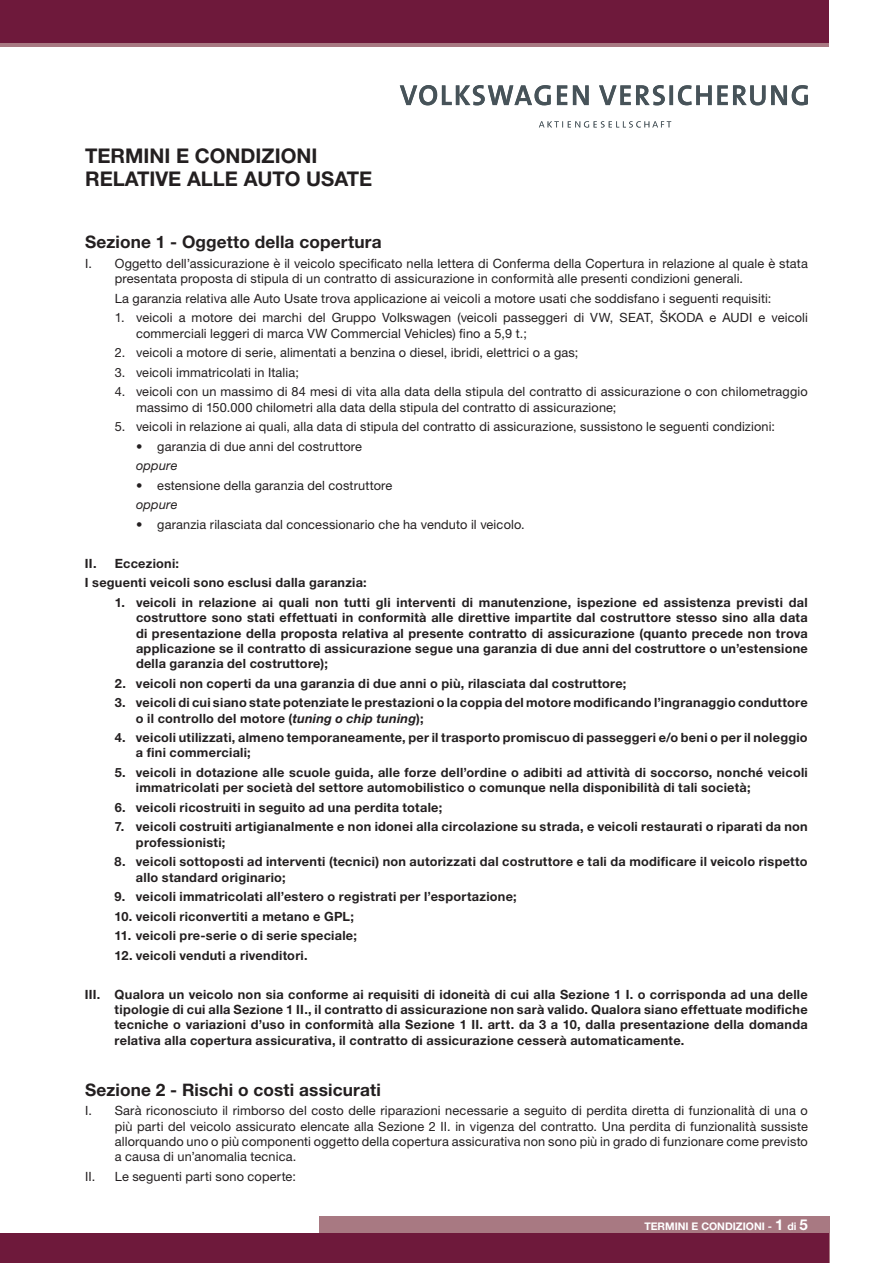
<style>
.page{position:relative;width:893px;height:1263px;background:#fff}
.page>*{position:absolute;margin:0;border:0;box-sizing:border-box;transform-origin:0 0}
.t1{font:700 20.25px/22.5px "Helvetica Neue LT Std";color:#231f20}
.t2{font:700 17.25px "Helvetica Neue LT Std";letter-spacing:.01em;color:#231f20}
.t3{font:700 12.75px/15.3px "Helvetica Neue LT Std";letter-spacing:.02em;color:#231f20}
.t4{font:12.75px/15.3px "Helvetica Neue LT Std";letter-spacing:.01em;color:#231f20}
.t5{font:italic 12.75px "Helvetica Neue LT Std";letter-spacing:.015em;color:#231f20}
.t6{font:700 10.5px "Helvetica Neue LT Std";color:#fff}
.s1{font-style:italic}
.s2{font-size:15px}
</style>
<div class="page">
<div style="left:0;top:0;width:829px;height:47px;background:#a87982"></div>
<div style="left:319px;top:1216px;width:510px;height:47px;background:#a87982"></div>
<div style="left:0;top:0;width:829px;height:43px;background:#6e193b"></div>
<div style="left:0;top:1233px;width:829px;height:30px;background:#6e193b"></div>
<svg style="left:539px;top:121px;width:132px;height:7px"></svg>
<svg style="left:599px;top:85px;width:209px;height:20px"></svg>
<svg style="left:573px;top:85px;width:16px;height:20px"></svg>
<svg style="left:557px;top:85px;width:10px;height:20px"></svg>
<svg style="left:400px;top:85px;width:151px;height:20px"></svg>
<h1 class="t1" style="left:85px;top:144px;width:289px">TERMINI E CONDIZIONI<br>RELATIVE ALLE AUTO USATE</h1>
<h2 class="t2" style="left:85px;top:231px;width:298px">Sezione 1 - Oggetto della copertura</h2>
<p class="t4" style="left:115px;top:255px;width:695px;text-indent:-30px">I. Oggetto dell’assicurazione è il veicolo specificato nella lettera di Conferma della Copertura in relazione al quale è stata presentata proposta di stipula di un contratto di assicurazione in conformità alle presenti condizioni generali.</p>
<p class="t4" style="left:115px;top:290px;width:658px">La garanzia relativa alle Auto Usate trova applicazione ai veicoli a motore usati che soddisfano i seguenti requisiti:</p>
<p class="t4" style="left:136px;top:310px;width:673px;text-indent:-21px">1. veicoli a motore dei marchi del Gruppo Volkswagen (veicoli passeggeri di VW, SEAT, ŠKODA e AUDI e veicoli commerciali leggeri di marca VW Commercial Vehicles) fino a 5,9 t.;</p>
<p class="t4" style="left:115px;top:345px;width:465px">2. veicoli a motore di serie, alimentati a benzina o diesel, ibridi, elettrici o a gas;</p>
<p class="t4" style="left:115px;top:364px;width:186px">3. veicoli immatricolati in Italia;</p>
<p class="t4" style="left:136px;top:384px;width:673px;text-indent:-21px">4. veicoli con un massimo di 84 mesi di vita alla data della stipula del contratto di assicurazione o con chilometraggio massimo di 150.000 chilometri alla data della stipula del contratto di assicurazione;</p>
<p class="t4" style="left:115px;top:419px;width:662px">5. veicoli in relazione ai quali, alla data di stipula del contratto di assicurazione, sussistono le seguenti condizioni:</p>
<p class="t4" style="left:136px;top:438px;width:228px">• garanzia di due anni del costruttore</p>
<p class="t5" style="left:136px;top:458px;width:43px">oppure</p>
<p class="t4" style="left:136px;top:477px;width:258px">• estensione della garanzia del costruttore</p>
<p class="t5" style="left:136px;top:497px;width:43px">oppure</p>
<p class="t4" style="left:136px;top:516px;width:390px">• garanzia rilasciata dal concessionario che ha venduto il veicolo.</p>
<p class="t3" style="left:85px;top:553px;width:283px;line-height:19.5px">II. Eccezioni:<br>I seguenti veicoli sono esclusi dalla garanzia:</p>
<p class="t3" style="left:136px;top:594px;width:673px;text-align:justify;text-indent:-21px">1. veicoli in relazione ai quali non tutti gli interventi di manutenzione, ispezione ed assistenza previsti dal costruttore sono stati effettuati in conformità alle direttive impartite dal costruttore stesso sino alla data di presentazione della proposta relativa al presente contratto di assicurazione (quanto precede non trova applicazione se il contratto di assicurazione segue una garanzia di due anni del costruttore o un’estensione della garanzia del costruttore);</p>
<p class="t3" style="left:115px;top:675px;width:513px">2. veicoli non coperti da una garanzia di due anni o più, rilasciata dal costruttore;</p>
<p class="t3" style="left:136px;top:695px;width:673px;text-indent:-21px">3. veicoli di cui siano state potenziate le prestazioni o la coppia del motore modificando l’ingranaggio conduttore o il controllo del motore (<span class="s1">tuning o chip tuning</span>);</p>
<p class="t3" style="left:136px;top:730px;width:673px;text-indent:-21px">4. veicoli utilizzati, almeno temporaneamente, per il trasporto promiscuo di passeggeri e/o beni o per il noleggio a fini commerciali;</p>
<p class="t3" style="left:136px;top:764px;width:673px;text-indent:-21px">5. veicoli in dotazione alle scuole guida, alle forze dell’ordine o adibiti ad attività di soccorso, nonché veicoli immatricolati per società del settore automobilistico o comunque nella disponibilità di tali società;</p>
<p class="t3" style="left:115px;top:799px;width:329px">6. veicoli ricostruiti in seguito ad una perdita totale;</p>
<p class="t3" style="left:136px;top:819px;width:673px;text-indent:-21px">7. veicoli costruiti artigianalmente e non idonei alla circolazione su strada, e veicoli restaurati o riparati da non professionisti;</p>
<p class="t3" style="left:136px;top:854px;width:673px;text-indent:-21px">8. veicoli sottoposti ad interventi (tecnici) non autorizzati dal costruttore e tali da modificare il veicolo rispetto allo standard originario;</p>
<p class="t3" style="left:115px;top:889px;width:404px">9. veicoli immatricolati all’estero o registrati per l’esportazione;</p>
<p class="t3" style="left:115px;top:908px;width:241px">10. veicoli riconvertiti a metano e GPL;</p>
<p class="t3" style="left:115px;top:928px;width:244px">11. veicoli pre-serie o di serie speciale;</p>
<p class="t3" style="left:115px;top:947px;width:195px">12. veicoli venduti a rivenditori.</p>
<p class="t3" style="left:115px;top:986px;width:695px;text-align:justify;text-indent:-30px">III. Qualora un veicolo non sia conforme ai requisiti di idoneità di cui alla Sezione 1 I. o corrisponda ad una delle tipologie di cui alla Sezione 1 II., il contratto di assicurazione non sarà valido. Qualora siano effettuate modifiche tecniche o variazioni d’uso in conformità alla Sezione 1 II. artt. da 3 a 10, dalla presentazione della domanda relativa alla copertura assicurativa, il contratto di assicurazione cesserà automaticamente.</p>
<h2 class="t2" style="left:85px;top:1079px;width:297px">Sezione 2 - Rischi o costi assicurati</h2>
<p class="t4" style="left:115px;top:1103px;width:695px;text-align:justify;text-indent:-30px">I. Sarà riconosciuto il rimborso del costo delle riparazioni necessarie a seguito di perdita diretta di funzionalità di una o più parti del veicolo assicurato elencate alla Sezione 2 II. in vigenza del contratto. Una perdita di funzionalità sussiste allorquando uno o più componenti oggetto della copertura assicurativa non sono più in grado di funzionare come previsto a causa di un’anomalia tecnica.</p>
<p class="t4" style="left:85px;top:1168px;width:212px">II. Le seguenti parti sono coperte:</p>
<p class="t6" style="left:644px;top:1220px;width:165px">TERMINI E CONDIZIONI - <span class="s2">1</span> di <span class="s2">5</span></p>
</div>
